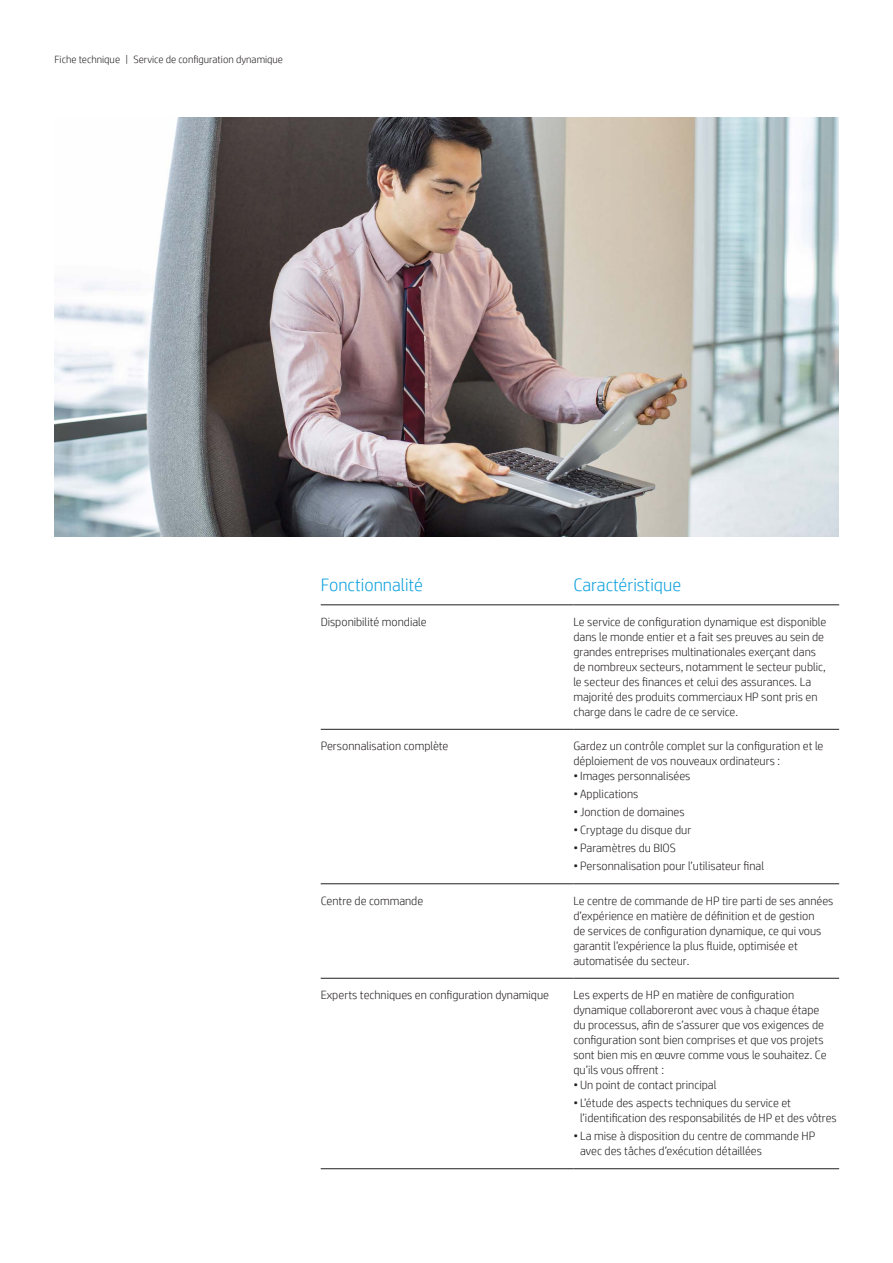
<style>
.page{position:relative;width:893px;height:1263px;background:#fff}
.page>*{position:absolute;margin:0;border:0;box-sizing:border-box;transform-origin:0 0}
.t1{font:300 18px "HP Simplified";color:#0ca0dd}
.t2{font:300 12px/15px "HP Simplified";color:#231f20}
.t3{font:300 10.5px "HP Simplified";color:#231f20}
</style>
<div class="page">
<img style="left:54px;top:117px;width:785px;height:419px">
<hr style="left:321px;top:729px;width:252px;height:1px;background:#231f20">
<hr style="left:573px;top:729px;width:266px;height:1px;background:#231f20">
<hr style="left:321px;top:883px;width:252px;height:1px;background:#231f20">
<hr style="left:573px;top:883px;width:266px;height:1px;background:#231f20">
<hr style="left:321px;top:978px;width:252px;height:1px;background:#231f20">
<hr style="left:573px;top:978px;width:266px;height:1px;background:#231f20">
<hr style="left:321px;top:1168px;width:252px;height:1px;background:#231f20">
<hr style="left:573px;top:1168px;width:266px;height:1px;background:#231f20">
<hr style="left:321px;top:605px;width:252px;height:1px;background:#231f20">
<hr style="left:573px;top:605px;width:266px;height:1px;background:#231f20">
<p class="t3" style="left:55px;top:52px;width:230px">Fiche technique | Service de configuration dynamique</p>
<h1 class="t1" style="left:321px;top:573px;width:104px">Fonctionnalité</h1>
<h1 class="t1" style="left:573px;top:573px;width:109px">Caractéristique</h1>
<p class="t2" style="left:321px;top:614px;width:107px">Disponibilité mondiale</p>
<p class="t2" style="left:573px;top:614px;width:254px">Le service de configuration dynamique est disponible dans le monde entier et a fait ses preuves au sein de grandes entreprises multinationales exerçant dans de nombreux secteurs, notamment le secteur public, le secteur des finances et celui des assurances. La majorité des produits commerciaux HP sont pris en charge dans le cadre de ce service.</p>
<p class="t2" style="left:321px;top:738px;width:129px">Personnalisation complète</p>
<p class="t2" style="left:573px;top:738px;width:252px">Gardez un contrôle complet sur la configuration et le déploiement de vos nouveaux ordinateurs :</p>
<p class="t2" style="left:573px;top:768px;width:119px">• Images personnalisées</p>
<p class="t2" style="left:573px;top:786px;width:67px">• Applications</p>
<p class="t2" style="left:573px;top:804px;width:113px">• Jonction de domaines</p>
<p class="t2" style="left:573px;top:822px;width:119px">• Cryptage du disque dur</p>
<p class="t2" style="left:573px;top:840px;width:104px">• Paramètres du BIOS</p>
<p class="t2" style="left:573px;top:858px;width:192px">• Personnalisation pour l’utilisateur final</p>
<p class="t2" style="left:321px;top:893px;width:104px">Centre de commande</p>
<p class="t2" style="left:573px;top:893px;width:261px">Le centre de commande de HP tire parti de ses années d’expérience en matière de définition et de gestion<br>de services de configuration dynamique, ce qui vous garantit l’expérience la plus fluide, optimisée et automatisée du secteur.</p>
<p class="t2" style="left:321px;top:987px;width:230px">Experts techniques en configuration dynamique</p>
<p class="t2" style="left:573px;top:987px;width:255px">Les experts de HP en matière de configuration dynamique collaboreront avec vous à chaque étape du processus, afin de s’assurer que vos exigences de configuration sont bien comprises et que vos projets sont bien mis en œuvre comme vous le souhaitez. Ce qu’ils vous offrent :</p>
<p class="t2" style="left:573px;top:1077px;width:145px">• Un point de contact principal</p>
<p class="t2" style="left:580px;top:1095px;width:258px;text-indent:-7px">• L’étude des aspects techniques du service et l’identification des responsabilités de HP et des vôtres</p>
<p class="t2" style="left:580px;top:1128px;width:237px;text-indent:-7px">• La mise à disposition du centre de commande HP avec des tâches d’exécution détaillées</p>
</div>
